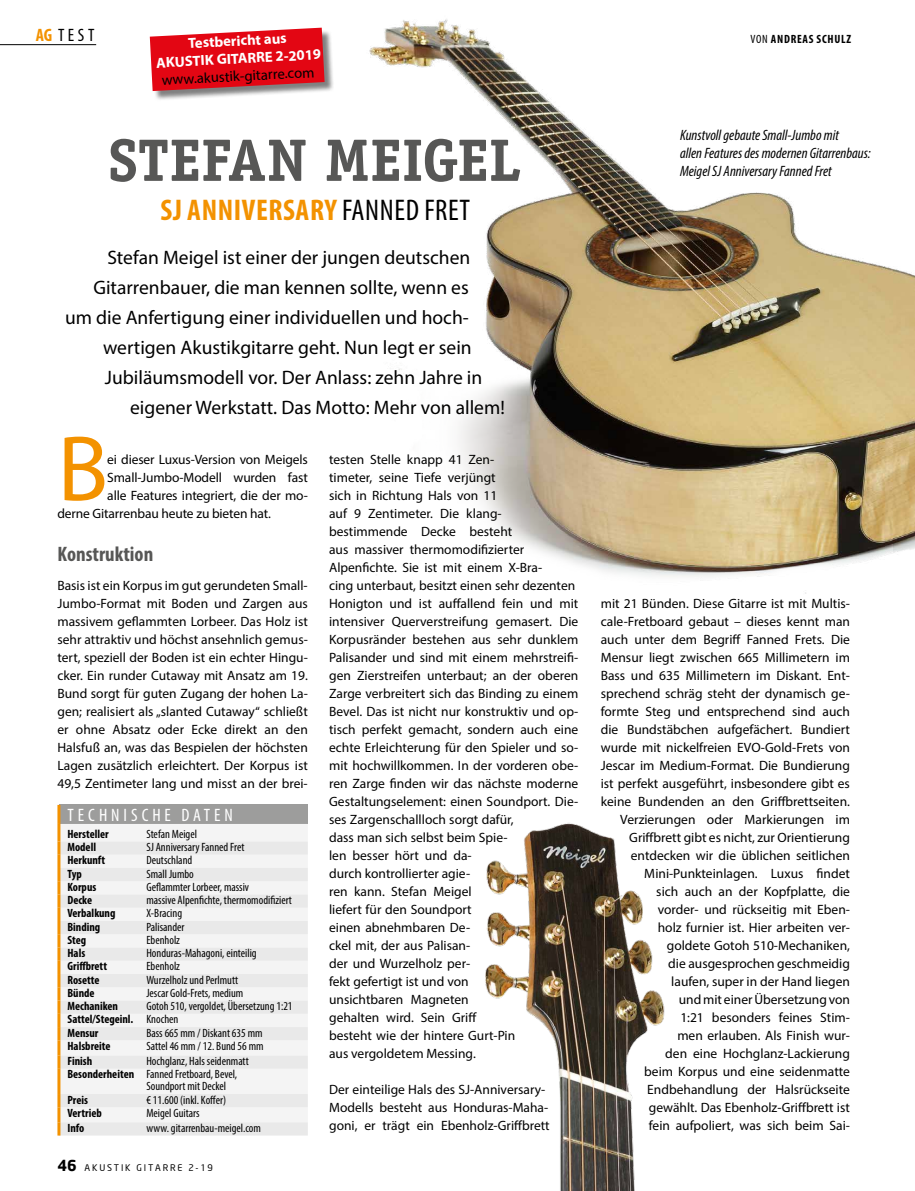
<style>
.page{position:relative;width:915px;height:1191px;background:#fff}
.page>*{position:absolute;margin:0;border:0;box-sizing:border-box;transform-origin:0 0}
.t1{font:93.6px "Myriad Pro";color:#f39200}
.t2{font:700 60px "Officina Serif";letter-spacing:-.01em;color:#575756}
.t3{font:700 condensed 30px "Myriad Pro";letter-spacing:.02em;color:#f39200}
.t4{font:condensed 30px "Myriad Pro";letter-spacing:.02em;color:#000}
.t5{font:700 condensed 21px "Myriad Pro";color:#575756}
.t6{font:19.5px "Myriad Pro";color:#000}
.t7{font:condensed 18px "Myriad Pro";letter-spacing:.22em;color:#fff}
.t8{font:condensed 18px "Myriad Pro";color:#000}
.t9{font:italic condensed 15px/18px "Myriad Pro";color:#000}
.t10{font:700 14.7px/17.5px "Myriad Pro";color:#fff;text-align:center}
.t11{font:14.7px "Myriad Pro";color:#000}
.t12{font:13.5px/18px "Myriad Pro";color:#000}
.t13{font:condensed 12px/13.2px "Myriad Pro";color:#000}
.t14{font:700 condensed 12px "Myriad Pro";color:#000}
.t15{font:700 condensed 12px "Myriad Pro";letter-spacing:.06em;color:#000}
.t16{font:9px "Neo Sans";letter-spacing:.2em;color:#000}
.s1{font-weight:700;color:#f39200}
.s2{font-weight:700}
.s3{font-weight:700;font-size:15px}
.s4{font-weight:400}
</style>
<div class="page">
<img style="left:369px;top:19px;width:524px;height:575px">
<div style="left:59px;top:805px;width:249px;height:19px;background:#9d9d9c"></div>
<div style="left:60px;top:824px;width:247px;height:17px;background:#f4f4f4"></div>
<div style="left:60px;top:841px;width:248px;height:294px;background:#f1f1f1"></div>
<hr style="left:57px;top:805px;width:3px;height:19px;background:#f39200">
<hr style="left:57px;top:824px;width:3px;height:17px;background:#f39200">
<svg style="left:57px;top:841px;width:3px;height:13px"></svg>
<hr style="left:57px;top:854px;width:3px;height:14px;background:#f39200">
<svg style="left:57px;top:868px;width:3px;height:39px"></svg>
<hr style="left:57px;top:907px;width:3px;height:14px;background:#f39200">
<svg style="left:57px;top:921px;width:3px;height:39px"></svg>
<hr style="left:57px;top:960px;width:3px;height:14px;background:#f39200">
<svg style="left:57px;top:974px;width:3px;height:39px"></svg>
<hr style="left:57px;top:1013px;width:3px;height:14px;background:#f39200">
<svg style="left:57px;top:1027px;width:3px;height:13px"></svg>
<hr style="left:57px;top:1040px;width:3px;height:15px;background:#f39200">
<svg style="left:57px;top:1055px;width:3px;height:13px"></svg>
<hr style="left:57px;top:1068px;width:3px;height:26px;background:#f39200">
<svg style="left:57px;top:1094px;width:3px;height:13px"></svg>
<hr style="left:57px;top:1107px;width:3px;height:15px;background:#f39200">
<svg style="left:57px;top:1122px;width:3px;height:13px"></svg>
<hr style="left:0;top:44px;width:96px;height:1px;background:#000">
<img style="left:893px;top:269px;width:21px;height:284px">
<img style="left:485px;top:823px;width:180px;height:368px">
<div style="left:151px;top:29px;width:184px;height:73px;background:#000;opacity:.5"></div>
<svg style="left:150px;top:28px;width:174px;height:63px"></svg>
<h3 class="t8" style="left:36px;top:24px;width:60px"><span class="s1">AG</span> TEST</h3>
<p class="t10" style="left:155px;top:36px;width:167px;rotate:-3deg">Testbericht aus<br>AKUSTIK GITARRE 2-2019</p>
<p class="t11" style="left:161px;top:71px;width:154px;rotate:-3deg">www.akustik-gitarre.com</p>
<h2 class="t2" style="left:108px;top:123px;width:414px">STEFAN MEIGEL</h2>
<h3 class="t3" style="left:160px;top:191px;width:123px">SJ Anniversar</h3>
<h3 class="t4" style="left:324px;top:192px;width:135px"><span class="s1">y</span> Fanned Fret</h3>
<h3 class="t6" style="left:107px;top:245px;width:364px">Stefan Meigel ist einer der jungen deutschen</h3>
<h3 class="t6" style="left:93px;top:275px;width:376px">Gitarrenbauer, die man kennen sollte, wenn es</h3>
<h3 class="t6" style="left:65px;top:305px;width:404px">um die Anfertigung einer individuellen und hoch-</h3>
<h3 class="t6" style="left:103px;top:335px;width:370px">wertigen Akustikgitarre geht. Nun legt er sein</h3>
<h3 class="t6" style="left:105px;top:365px;width:379px">Jubiläumsmodell vor. Der Anlass: zehn Jahre in</h3>
<h3 class="t6" style="left:130px;top:395px;width:376px">eigener Werkstatt. Das Motto: Mehr von allem!</h3>
<h1 class="t1" style="left:57px;top:411px;width:52px">B</h1>
<p class="t12" style="left:107px;top:450px;width:202px">ei dieser Luxus-Version von Meigels</p>
<p class="t12" style="left:107px;top:468px;width:202px">Small-Jumbo-Modell wurden fast</p>
<p class="t12" style="left:107px;top:486px;width:202px">alle Features integriert, die der mo-</p>
<p class="t12" style="left:57px;top:504px;width:215px">derne Gitarrenbau heute zu bieten hat.</p>
<h3 class="t5" style="left:57px;top:541px;width:97px">Konstruktion</h3>
<p class="t12" style="left:57px;top:576px;width:252px;text-align:justify">Basis ist ein Korpus im gut gerundeten Small-Jumbo-Format mit Boden und Zargen aus massivem geflammten Lorbeer. Das Holz ist sehr attraktiv und höchst ansehnlich gemus&shy;tert, speziell der Boden ist ein echter Hingu&shy;cker. Ein runder Cutaway mit Ansatz am 19.<br>Bund sorgt für guten Zugang der hohen La&shy;gen; realisiert als „slanted Cutaway“ schließt er ohne Absatz oder Ecke direkt an den Halsfuß an, was das Bespielen der höchsten Lagen zusätzlich erleichtert. Der Korpus ist 49,5 Zentimeter lang und misst an der brei-</p>
<h3 class="t7" style="left:68px;top:803px;width:167px">Technische Date n</h3>
<p class="t14" style="left:67px;top:826px;width:43px">Hersteller</p>
<p class="t13" style="left:146px;top:827px;width:52px">Stefan Meigel</p>
<p class="t14" style="left:67px;top:839px;width:30px">Modell</p>
<p class="t13" style="left:146px;top:840px;width:100px">SJ Anniversary Fanned Fret</p>
<p class="t14" style="left:67px;top:853px;width:39px">Herkunft</p>
<p class="t13" style="left:146px;top:853px;width:47px">Deutschland</p>
<p class="t14" style="left:67px;top:866px;width:16px">Typ</p>
<p class="t13" style="left:146px;top:867px;width:49px">Small Jumbo</p>
<p class="t14" style="left:67px;top:879px;width:30px">Korpus</p>
<p class="t13" style="left:146px;top:880px;width:104px">Geflammter Lorbeer, massiv</p>
<p class="t14" style="left:67px;top:892px;width:26px">Decke</p>
<p class="t13" style="left:146px;top:893px;width:147px">massive Alpenfichte, thermomodifiziert</p>
<p class="t14" style="left:67px;top:906px;width:50px">Verbalkung</p>
<p class="t13" style="left:146px;top:906px;width:37px">X-Bracing</p>
<p class="t14" style="left:67px;top:919px;width:34px">Binding</p>
<p class="t13" style="left:146px;top:920px;width:40px">Palisander</p>
<p class="t14" style="left:67px;top:932px;width:20px">Steg</p>
<p class="t13" style="left:146px;top:933px;width:35px">Ebenholz</p>
<p class="t14" style="left:67px;top:945px;width:19px">Hals</p>
<p class="t13" style="left:146px;top:946px;width:112px">Honduras-Mahagoni, einteilig</p>
<p class="t14" style="left:67px;top:959px;width:41px">Griffbrett</p>
<p class="t13" style="left:146px;top:959px;width:35px">Ebenholz</p>
<p class="t14" style="left:67px;top:972px;width:34px">Rosette</p>
<p class="t13" style="left:146px;top:973px;width:93px">Wurzelholz und Perlmutt</p>
<p class="t14" style="left:67px;top:985px;width:29px">Bünde</p>
<p class="t13" style="left:146px;top:986px;width:98px">Jescar Gold-Frets, medium</p>
<p class="t14" style="left:67px;top:998px;width:52px">Mechaniken</p>
<p class="t13" style="left:67px;top:999px;width:226px;text-indent:79px">Gotoh 510, vergoldet, Übersetzung 1:21<br><span class="s2">Sattel/Stegeinl.</span> Knochen<br><span class="s2">Mensur</span></p>
<p class="t13" style="left:146px;top:1026px;width:118px">Bass 665 mm / Diskant 635 mm</p>
<p class="t14" style="left:67px;top:1038px;width:45px">Halsbreite</p>
<p class="t13" style="left:146px;top:1039px;width:119px">Sattel 46 mm / 12. Bund 56 mm</p>
<p class="t14" style="left:67px;top:1053px;width:26px">Finish</p>
<p class="t13" style="left:67px;top:1054px;width:183px;text-indent:79px">Hochglanz, Hals seidenmatt<br><span class="s2">Besonderheiten</span> Fanned Fretboard, Bevel,</p>
<p class="t13" style="left:146px;top:1079px;width:81px">Soundport mit Deckel</p>
<p class="t14" style="left:67px;top:1092px;width:22px">Preis</p>
<p class="t13" style="left:146px;top:1092px;width:81px">€ 11.600 (inkl. Koffer)</p>
<p class="t14" style="left:67px;top:1105px;width:36px">Vertrieb</p>
<p class="t13" style="left:146px;top:1106px;width:55px">Meigel Guitars</p>
<p class="t14" style="left:67px;top:1120px;width:18px">Info</p>
<p class="t13" style="left:146px;top:1121px;width:116px">www. gitarrenbau-meigel.com</p>
<p class="t16" style="left:57px;top:1162px;width:157px"><span class="s3">46</span> AKUSTIK GITARRE 2-19</p>
<p class="t12" style="left:329px;top:450px;width:251px">testen Stelle knapp 41 Zen-<br>timeter, seine Tiefe verjüngt<br>sich in Richtung Hals von 11<br>auf 9 Zentimeter. Die klang&shy;bestimmende Decke besteht<br>aus massiver thermomodifizierter Alpenfichte. Sie ist mit einem X-Bra-<br>cing unterbaut, besitzt einen sehr dezenten Honigton und ist auffallend fein und mit intensiver Querverstreifung gemasert. Die Korpusränder bestehen aus sehr dunklem Palisander und sind mit einem mehrstreifi&shy;gen Zierstreifen unterbaut; an der oberen Zarge verbreitert sich das Binding zu einem Bevel. Das ist nicht nur konstruktiv und op&shy;tisch perfekt gemacht, sondern auch eine echte Erleichterung für den Spieler und so&shy;mit hochwillkommen. In der vorderen obe&shy;ren Zarge finden wir das nächste moderne Gestaltungselement: einen Soundport. Die&shy;ses Zargenschallloch sorgt dafür,<br>dass man sich selbst beim Spie-<br>len besser hört und da-<br>durch kontrollierter agie-<br>ren kann. Stefan Meigel<br>liefert für den Soundport<br>einen abnehmbaren De-<br>ckel mit, der aus Palisan-<br>der und Wurzelholz per-<br>fekt gefertigt ist und von<br>unsichtbaren Magneten<br>gehalten wird. Sein Griff<br>besteht wie der hintere Gurt-Pin<br>aus vergoldetem Messing.</p>
<p class="t12" style="left:329px;top:1080px;width:222px">Der einteilige Hals des SJ-Anniversary-<br>Modells besteht aus Honduras-Maha&shy;goni, er trägt ein Ebenholz-Griffbrett</p>
<p class="t15" style="left:750px;top:31px;width:102px"><span class="s4">Von</span> Andreas Schulz</p>
<p class="t9" style="left:679px;top:125px;width:192px">Kunstvoll gebaute Small-Jumbo mit<br>allen Features des modernen Gitarrenbaus:<br>Meigel SJ Anniversary Fanned Fret</p>
<p class="t12" style="left:600px;top:594px;width:251px;text-align:right">mit 21 Bünden. Diese Gitarre ist mit Multis&shy;cale-Fretboard gebaut – dieses kennt man auch unter dem Begriff Fanned Frets. Die Mensur liegt zwischen 665 Millimetern im Bass und 635 Millimetern im Diskant. Ent&shy;sprechend schräg steht der dynamisch ge&shy;formte Steg und entsprechend sind auch die Bundstäbchen aufgefächert. Bundiert wurde mit nickelfreien EVO-Gold-Frets von Jescar im Medium-Format. Die Bundierung ist perfekt ausgeführt, insbesondere gibt es keine Bundenden an den Griffbrettseiten.<br>Verzierungen oder Markierungen im Griffbrett gibt es nicht, zur Orientierung entdecken wir die üblichen seitlichen Mini-Punkteinlagen. Luxus findet<br>sich auch an der Kopfplatte, die<br>vorder- und rückseitig mit Eben-<br>holz furnier ist. Hier arbeiten ver-<br>goldete Gotoh 510-Mechaniken,<br>die ausgesprochen geschmeidig<br>laufen, super in der Hand liegen<br>und mit einer Übersetzung von<br>1:21 besonders feines Stim-<br>men erlauben. Als Finish wur-<br>den eine Hochglanz-Lackierung<br>beim Korpus und eine seidenmatte Endbehandlung der Halsrückseite gewählt. Das Ebenholz-Griffbrett ist<br>fein aufpoliert, was sich beim Sai-</p>
</div>
